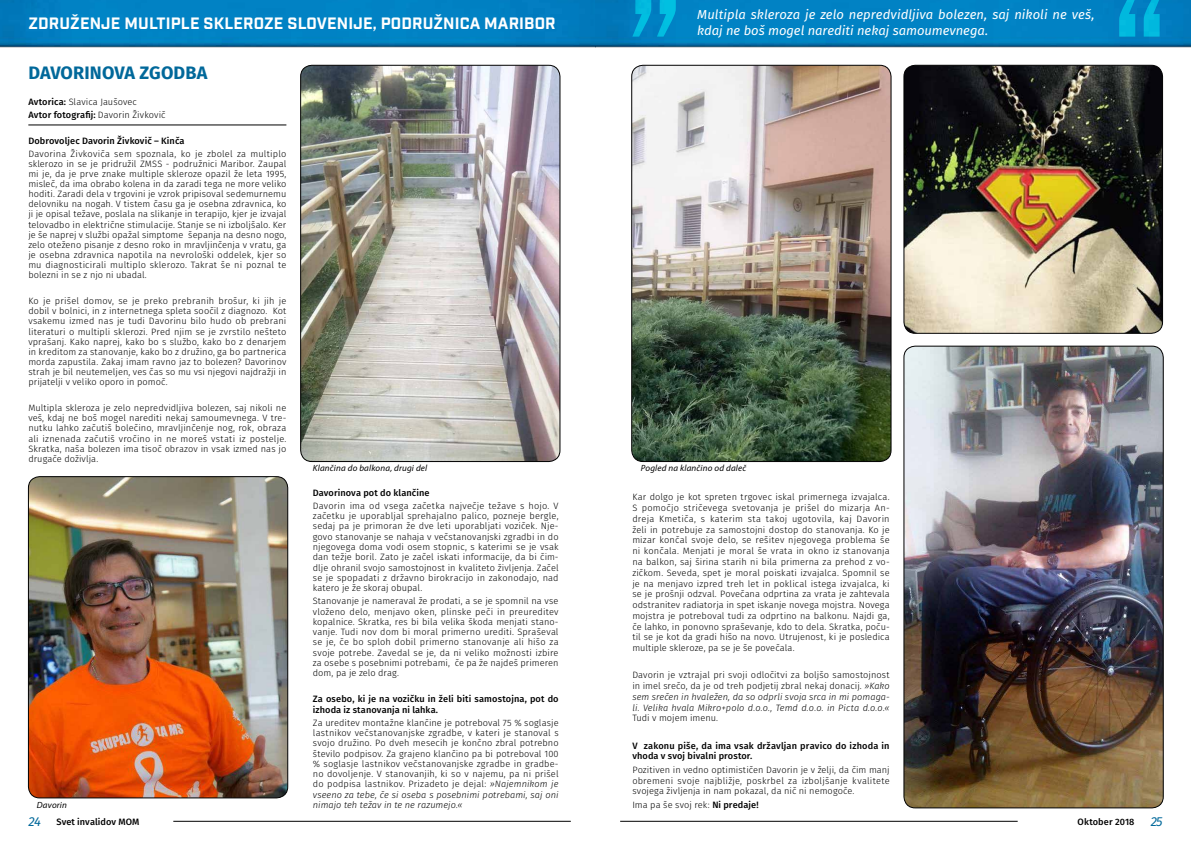
<style>
.page{position:relative;width:1191px;height:842px;background:#fff}
.page>*{position:absolute;margin:0;border:0;box-sizing:border-box;transform-origin:0 0}
.t1{font:700 18px "Fira Sans";letter-spacing:.005em;color:#00689a}
.t2{font:700 16px "Industry";letter-spacing:.01em;color:#fff}
.t3{font:italic 13px/16px "Fira Sans";color:#fff}
.t4{font:italic 13px "Fira Sans";color:#00689a}
.t5{font:300 9.2px/10.1px "Fira Sans";letter-spacing:.01em;color:#000;text-align:justify}
.t6{font:500 9.2px/10.3px "Fira Sans";letter-spacing:.01em;color:#000}
.t7{font:italic 300 9.2px/10.8px "Fira Sans";letter-spacing:.005em;color:#000;text-align:justify}
.t8{font:italic 9px "Myriad Pro";letter-spacing:.02em;color:#000}
.s1{font-weight:500}
.s2{font-style:italic}
.s3{font-style:normal}
.s4{font-weight:400;font-style:italic;font-size:13px;color:#00689a}
</style>
<div class="page">
<img style="left:0;top:0;width:1191px;height:822px">
<hr style="left:173px;top:821px;width:398px;height:1px;background:#000">
<hr style="left:620px;top:821px;width:397px;height:1px;background:#000">
<img style="left:28px;top:477px;width:260px;height:321px">
<div style="left:28px;top:477px;width:260px;height:321px;border:1px solid #000;border-radius:11px"></div>
<img style="left:301px;top:65px;width:259px;height:396px">
<div style="left:300px;top:65px;width:260px;height:397px;border:1px solid #000;border-radius:11px"></div>
<img style="left:631px;top:65px;width:260px;height:396px">
<div style="left:631px;top:65px;width:260px;height:397px;border:1px solid #000;border-radius:11px"></div>
<img style="left:904px;top:346px;width:259px;height:462px">
<div style="left:904px;top:346px;width:259px;height:462px;border:1px solid #000;border-radius:11px"></div>
<img style="left:904px;top:65px;width:258px;height:268px">
<div style="left:904px;top:65px;width:258px;height:268px;border:1px solid #000;border-radius:11px"></div>
<svg style="left:632px;top:0;width:44px;height:37px;background:#019ccf"></svg>
<svg style="left:1119px;top:0;width:43px;height:37px;background:#01a0d2"></svg>
<hr style="left:28px;top:124px;width:258px;height:1px;background:#000">
<h2 class="t2" style="left:28px;top:14px;width:529px">ZDRUŽENJE MULTIPLE SKLEROZE SLOVENIJE, PODRUŽNICA MARIBOR</h2>
<h3 class="t3" style="left:697px;top:6px;width:399px">Multipla skleroza je zelo nepredvidljiva bolezen, saj nikoli ne veš, kdaj ne boš mogel narediti nekaj samoumevnega.</h3>
<h1 class="t1" style="left:28px;top:60px;width:180px">DAVORINOVA ZGODBA</h1>
<p class="t5" style="left:28px;top:95px;width:139px;line-height:13px"><span class="s1">Avtorica:</span> Slavica Jaušovec<br><span class="s1">Avtor fotografij:</span> Davorin Živkovič</p>
<p class="t6" style="left:28px;top:135px;width:158px">Dobrovoljec Davorin Živkovič – Kinča</p>
<p class="t5" style="left:28px;top:148px;width:259px">Davorina Živkoviča sem spoznala, ko je zbolel za multiplo sklerozo in se je pridružil ZMSS - podružnici Maribor. Zaupal mi je, da je prve znake multiple skleroze opazil že leta 1995, misleč, da ima obrabo kolena in da zaradi tega ne more veliko hoditi. Zaradi dela v trgovini je vzrok pripisoval sedemurnemu delovniku na nogah. V tistem času ga je osebna zdravnica, ko ji je opisal težave, poslala na slikanje in terapijo, kjer je izvajal telovadbo in električne stimulacije. Stanje se ni izboljšalo. Ker je še naprej v službi opažal simptome šepanja na desno nogo, zelo oteženo pisanje z desno roko in mravljinčenja v vratu, ga je osebna zdravnica napotila na nevrološki oddelek, kjer so mu diagnosticirali multiplo sklerozo. Takrat še ni poznal te bolezni in se z njo ni ubadal.</p>
<p class="t5" style="left:28px;top:296px;width:259px">Ko je prišel domov, se je preko prebranih brošur, ki jih je dobil v bolnici, in z internetnega spleta soočil z diagnozo. Kot vsakemu izmed nas je tudi Davorinu bilo hudo ob prebrani literaturi o multipli sklerozi. Pred njim se je zvrstilo nešteto vprašanj. Kako naprej, kako bo s službo, kako bo z denarjem in kreditom za stanovanje, kako bo z družino, ga bo partnerica morda zapustila. Zakaj imam ravno jaz to bolezen? Davorinov strah je bil neutemeljen, ves čas so mu vsi njegovi najdražji in prijatelji v veliko oporo in pomoč.</p>
<p class="t5" style="left:28px;top:403px;width:259px">Multipla skleroza je zelo nepredvidljiva bolezen, saj nikoli ne veš, kdaj ne boš mogel narediti nekaj samoumevnega. V tre&shy;nutku lahko začutiš bolečino, mravljinčenje nog, rok, obraza ali iznenada začutiš vročino in ne moreš vstati iz postelje.<br>Skratka, naša bolezen ima tisoč obrazov in vsak izmed nas jo drugače doživlja.</p>
<p class="t8" style="left:313px;top:463px;width:116px">Klančina do balkona, drugi del</p>
<p class="t8" style="left:641px;top:463px;width:107px">Pogled na klančino od daleč</p>
<p class="t6" style="left:313px;top:487px;width:118px">Davorinova pot do klančine</p>
<p class="t5" style="left:313px;top:500px;width:247px">Davorin ima od vsega začetka največje težave s hojo. V začetku je uporabljal sprehajalno palico, pozneje bergle, sedaj pa je primoran že dve leti uporabljati voziček. Nje&shy;govo stanovanje se nahaja v večstanovanjski zgradbi in do njegovega doma vodi osem stopnic, s katerimi se je vsak dan težje boril. Zato je začel iskati informacije, da bi čim&shy;dlje ohranil svojo samostojnost in kvaliteto življenja. Začel se je spopadati z državno birokracijo in zakonodajo, nad katero je že skoraj obupal.</p>
<p class="t5" style="left:313px;top:596px;width:247px">Stanovanje je nameraval že prodati, a se je spomnil na vse vloženo delo, menjavo oken, plinske peči in preureditev kopalnice. Skratka, res bi bila velika škoda menjati stano&shy;vanje. Tudi nov dom bi moral primerno urediti. Spraševal se je, če bo sploh dobil primerno stanovanje ali hišo za svoje potrebe. Zavedal se je, da ni veliko možnosti izbire za osebe s posebnimi potrebami, če pa že najdeš primeren dom, pa je zelo drag.</p>
<p class="t6" style="left:313px;top:694px;width:247px">Za osebo, ki je na vozičku in želi biti samostojna, pot do izhoda iz stanovanja ni lahka.</p>
<p class="t5" style="left:313px;top:717px;width:247px">Za ureditev montažne klančine je potreboval 75 % soglasje lastnikov večstanovanjske zgradbe, v kateri je stanoval s svojo družino. Po dveh mesecih je končno zbral potrebno število podpisov. Za grajeno klančino pa bi potreboval 100 % soglasje lastnikov večstanovanjske zgradbe in gradbe&shy;no dovoljenje. V stanovanjih, ki so v najemu, pa ni prišel do podpisa lastnikov. Prizadeto je dejal: <span class="s2">»Najemnikom je vseeno za tebe, če si oseba s posebnimi potrebami, saj oni nimajo teh težav in te ne razumejo.«</span></p>
<p class="t5" style="left:632px;top:492px;width:259px;line-height:10.8px">Kar dolgo je kot spreten trgovec iskal primernega izvajalca.<br>S pomočjo stričevega svetovanja je prišel do mizarja An&shy;dreja Kmetiča, s katerim sta takoj ugotovila, kaj Davorin želi in potrebuje za samostojni dostop do stanovanja. Ko je mizar končal svoje delo, se rešitev njegovega problema še ni končala. Menjati je moral še vrata in okno iz stanovanja na balkon, saj širina starih ni bila primerna za prehod z vo&shy;zičkom. Seveda, spet je moral poiskati izvajalca. Spomnil se je na menjavo izpred treh let in poklical istega izvajalca, ki se je prošnji odzval. Povečana odprtina za vrata je zahtevala odstranitev radiatorja in spet iskanje novega mojstra. Novega mojstra je potreboval tudi za odprtino na balkonu. Najdi ga, če lahko, in ponovno spraševanje, kdo to dela. Skratka, poču&shy;til se je kot da gradi hišo na novo. Utrujenost, ki je posledica multiple skleroze, pa se je še povečala.</p>
<p class="t7" style="left:632px;top:670px;width:259px"><span class="s3">Davorin je vztrajal pri svoji odločitvi za boljšo samostojnost in imel srečo, da je od treh podjetij zbral nekaj donacij.</span> »Kako sem srečen in hvaležen, da so odprli svoja srca in mi pomaga&shy;li. Velika hvala Mikro+polo d.o.o., Temd d.o.o. in Picta d.o.o.«</p>
<p class="t5" style="left:632px;top:713px;width:87px">Tudi v mojem imenu.</p>
<p class="t6" style="left:632px;top:740px;width:259px;line-height:10.8px">V zakonu piše, da ima vsak državljan pravico do izhoda in vhoda v svoj bivalni prostor.</p>
<p class="t5" style="left:632px;top:764px;width:259px;line-height:10.8px">Pozitiven in vedno optimističen Davorin je v želji, da čim manj obremeni svoje najbližje, poskrbel za izboljšanje kvalitete svojega življenja in nam pokazal, da nič ni nemogoče.</p>
<p class="t8" style="left:37px;top:799px;width:32px">Davorin</p>
<p class="t5" style="left:632px;top:800px;width:128px">Ima pa še svoj rek: <span class="s1">Ni predaje!</span></p>
<p class="t6" style="left:28px;top:816px;width:113px"><span class="s4">24</span> Svet invalidov MOM</p>
<p class="t6" style="left:1077px;top:816px;width:58px">Oktober 2018</p>
<h3 class="t4" style="left:1150px;top:812px;width:13px">25</h3>
</div>
